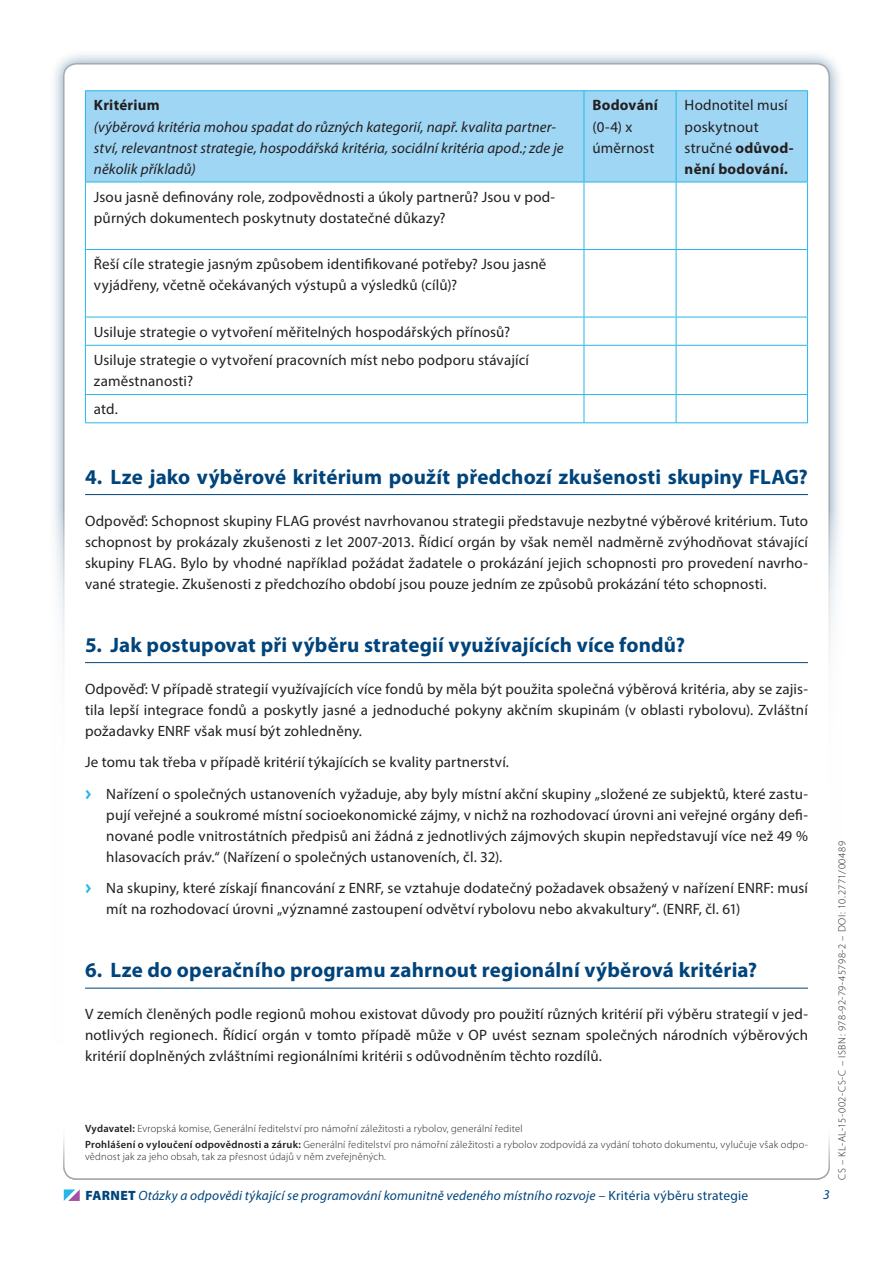
<style>
.page{position:relative;width:893px;height:1263px;background:#fff}
.page>*{position:absolute;margin:0;border:0;box-sizing:border-box;transform-origin:0 0}
.t1{font:700 21px "Myriad Pro";letter-spacing:.01em;color:#00447b}
.t2{font:15px/21px "Myriad Pro";letter-spacing:.01em;color:#231f20}
.t3{font:italic 15px/21px "Myriad Pro";letter-spacing:.01em;color:#231f20}
.t4{font:700 15px "Myriad Pro";letter-spacing:.015em;color:#231f20}
.t5{font:italic 13.5px "Myriad Pro";letter-spacing:.01em;color:#00447b}
.t6{font:300 10.5px/16.2px "Myriad Pro";letter-spacing:.02em;color:#231f20}
.t7{font:300 10.5px "Myriad Pro";letter-spacing:.045em;color:#231f20}
.s1{font-weight:700}
.s2{font-weight:700;font-style:italic}
.s3{font-family:"Meta Plus Bold Caps";color:#26b6ea}
.s4{font-weight:600}
.s5{font-weight:900;font-style:normal}
.s6{font-style:normal}
</style>
<div class="page">
<div style="left:49px;top:49px;width:795px;height:1165px;background:#00447b;opacity:.5"></div>
<div style="left:64px;top:64px;width:765px;height:1135px;background:#fff;border-radius:13px"></div>
<div style="left:0;top:510px;width:893px;height:753px;background:#fff"></div>
<svg style="left:64px;top:1189px;width:16px;height:12px"></svg>
<svg style="left:63px;top:1137px;width:767px;height:43px"></svg>
<hr style="left:85px;top:494px;width:723px;height:1px;background:#00447b">
<hr style="left:85px;top:662px;width:723px;height:1px;background:#00447b">
<hr style="left:85px;top:988px;width:723px;height:1px;background:#00447b">
<div style="left:86px;top:91px;width:721px;height:91px;background:#9fd6f4"></div>
<hr style="left:85px;top:90px;width:499px;height:1px;background:#26b6ea">
<hr style="left:85px;top:91px;width:1px;height:91px;background:#26b6ea">
<hr style="left:584px;top:90px;width:92px;height:1px;background:#26b6ea">
<hr style="left:584px;top:91px;width:1px;height:91px;background:#26b6ea">
<hr style="left:676px;top:90px;width:132px;height:1px;background:#26b6ea">
<hr style="left:676px;top:91px;width:1px;height:91px;background:#26b6ea">
<hr style="left:807px;top:91px;width:1px;height:91px;background:#26b6ea">
<hr style="left:85px;top:182px;width:499px;height:1px;background:#26b6ea">
<hr style="left:85px;top:182px;width:1px;height:67px;background:#26b6ea">
<hr style="left:584px;top:182px;width:92px;height:1px;background:#26b6ea">
<hr style="left:584px;top:182px;width:1px;height:67px;background:#26b6ea">
<hr style="left:676px;top:182px;width:132px;height:1px;background:#26b6ea">
<hr style="left:676px;top:182px;width:1px;height:67px;background:#26b6ea">
<hr style="left:807px;top:182px;width:1px;height:67px;background:#26b6ea">
<hr style="left:85px;top:249px;width:499px;height:1px;background:#26b6ea">
<hr style="left:85px;top:250px;width:1px;height:67px;background:#26b6ea">
<hr style="left:584px;top:249px;width:92px;height:1px;background:#26b6ea">
<hr style="left:584px;top:250px;width:1px;height:67px;background:#26b6ea">
<hr style="left:676px;top:249px;width:132px;height:1px;background:#26b6ea">
<hr style="left:676px;top:250px;width:1px;height:67px;background:#26b6ea">
<hr style="left:807px;top:250px;width:1px;height:67px;background:#26b6ea">
<hr style="left:85px;top:317px;width:499px;height:1px;background:#26b6ea">
<svg style="left:85px;top:317px;width:1px;height:28px"></svg>
<hr style="left:584px;top:317px;width:92px;height:1px;background:#26b6ea">
<svg style="left:584px;top:317px;width:1px;height:28px"></svg>
<hr style="left:676px;top:317px;width:132px;height:1px;background:#26b6ea">
<svg style="left:676px;top:317px;width:1px;height:28px"></svg>
<svg style="left:807px;top:317px;width:1px;height:28px"></svg>
<hr style="left:85px;top:345px;width:499px;height:1px;background:#26b6ea">
<hr style="left:85px;top:346px;width:1px;height:48px;background:#26b6ea">
<hr style="left:584px;top:345px;width:92px;height:1px;background:#26b6ea">
<hr style="left:584px;top:346px;width:1px;height:48px;background:#26b6ea">
<hr style="left:676px;top:345px;width:132px;height:1px;background:#26b6ea">
<hr style="left:676px;top:346px;width:1px;height:48px;background:#26b6ea">
<hr style="left:807px;top:346px;width:1px;height:48px;background:#26b6ea">
<hr style="left:85px;top:394px;width:499px;height:1px;background:#26b6ea">
<svg style="left:85px;top:395px;width:1px;height:27px"></svg>
<hr style="left:584px;top:394px;width:92px;height:1px;background:#26b6ea">
<svg style="left:584px;top:395px;width:1px;height:27px"></svg>
<hr style="left:676px;top:394px;width:132px;height:1px;background:#26b6ea">
<svg style="left:676px;top:395px;width:1px;height:27px"></svg>
<svg style="left:807px;top:395px;width:1px;height:27px"></svg>
<hr style="left:85px;top:422px;width:499px;height:1px;background:#26b6ea">
<hr style="left:584px;top:422px;width:92px;height:1px;background:#26b6ea">
<hr style="left:676px;top:422px;width:132px;height:1px;background:#26b6ea">
<p class="t4" style="left:94px;top:96px;width:67px">Kritérium</p>
<p class="t3" style="left:94px;top:116px;width:471px">(výběrová kritéria mohou spadat do různých kategorií, např. kvalita partner&shy;ství, relevantnost strategie, hospodářská kritéria, sociální kritéria apod.; zde je několik příkladů)</p>
<p class="t2" style="left:94px;top:186px;width:463px">Jsou jasně definovány role, zodpovědnosti a úkoly partnerů? Jsou v pod&shy;půrných dokumentech poskytnuty dostatečné důkazy?</p>
<p class="t2" style="left:94px;top:253px;width:454px">Řeší cíle strategie jasným způsobem identifikované potřeby? Jsou jasně vyjádřeny, včetně očekávaných výstupů a výsledků (cílů)?</p>
<p class="t2" style="left:94px;top:317px;width:437px;line-height:28.2px">Usiluje strategie o vytvoření měřitelných hospodářských přínosů?<br>Usiluje strategie o vytvoření pracovních míst nebo podporu stávající</p>
<p class="t2" style="left:94px;top:367px;width:101px;line-height:28.2px">zaměstnanosti? atd.</p>
<p class="t4" style="left:592px;top:96px;width:67px">Bodování</p>
<p class="t2" style="left:592px;top:116px;width:63px">(0-4) x úměrnost</p>
<p class="t2" style="left:685px;top:95px;width:110px">Hodnotitel musí poskytnout stručné <span class="s1">odůvod&shy;nění bodování</span><span class="s2">.</span></p>
<h1 class="t1" style="left:85px;top:463px;width:724px">4. Lze jako výběrové kritérium použít předchozí zkušenosti skupiny FLAG?</h1>
<p class="t2" style="left:85px;top:510px;width:724px;text-align:justify">Odpověď: Schopnost skupiny FLAG provést navrhovanou strategii představuje nezbytné výběrové kritérium. Tuto schopnost by prokázaly zkušenosti z let 2007-2013. Řídicí orgán by však neměl nadměrně zvýhodňovat stávající skupiny FLAG. Bylo by vhodné například požádat žadatele o prokázání jejich schopnosti pro provedení navrho&shy;vané strategie. Zkušenosti z předchozího období jsou pouze jedním ze způsobů prokázání této schopnosti.</p>
<h1 class="t1" style="left:85px;top:631px;width:601px">5. Jak postupovat při výběru strategií využívajících více fondů?</h1>
<p class="t2" style="left:85px;top:678px;width:724px;text-align:justify">Odpověď: V případě strategií využívajících více fondů by měla být použita společná výběrová kritéria, aby se zajis&shy;tila lepší integrace fondů a poskytly jasné a jednoduché pokyny akčním skupinám (v oblasti rybolovu). Zvláštní požadavky ENRF však musí být zohledněny.</p>
<p class="t2" style="left:85px;top:746px;width:724px;line-height:31.5px">Je tomu tak třeba v případě kritérií týkajících se kvality partnerství.<br><span class="s3">&gt;</span> Nařízení o společných ustanoveních vyžaduje, aby byly místní akční skupiny „složené ze subjektů, které zastu-</p>
<p class="t2" style="left:106px;top:804px;width:703px;text-align:justify">pují veřejné a soukromé místní socioekonomické zájmy, v nichž na rozhodovací úrovni ani veřejné orgány defi&shy;nované podle vnitrostátních předpisů ani žádná z jednotlivých zájmových skupin nepředstavují více než 49 % hlasovacích práv.“ (Nařízení o společných ustanoveních, čl. 32).</p>
<p class="t2" style="left:106px;top:877px;width:703px;text-indent:-21px"><span class="s3">&gt;</span> Na skupiny, které získají financování z ENRF, se vztahuje dodatečný požadavek obsažený v nařízení ENRF: musí mít na rozhodovací úrovni „významné zastoupení odvětví rybolovu nebo akvakultury“. (ENRF, čl. 61)</p>
<h1 class="t1" style="left:85px;top:956px;width:674px">6. Lze do operačního programu zahrnout regionální výběrová kritéria?</h1>
<p class="t2" style="left:85px;top:1003px;width:724px;text-align:justify">V zemích členěných podle regionů mohou existovat důvody pro použití různých kritérií při výběru strategií v jed&shy;notlivých regionech. Řídicí orgán v tomto případě může v OP uvést seznam společných národních výběrových kritérií doplněných zvláštními regionálními kritérii s odůvodněním těchto rozdílů.</p>
<p class="t6" style="left:85px;top:1120px;width:724px"><span class="s4">Vydavatel:</span> Evropská komise, Generální ředitelství pro námořní záležitosti a rybolov, generální ředitel<br><span class="s4">Prohlášení o vyloučení odpovědnosti a záruk:</span> Generální ředitelství pro námořní záležitosti a rybolov zodpovídá za vydání tohoto dokumentu, vylučuje však odpo-</p>
<p class="t6" style="left:85px;top:1148px;width:303px">vědnost jak za jeho obsah, tak za přesnost údajů v něm zveřejněných.</p>
<p class="t5" style="left:85px;top:1187px;width:664px"><span class="s5">FARNET</span> Otázky a odpovědi týkající se programování komunitně vedeného místního rozvoje <span class="s6">– Kritéria výběru strategie</span></p>
<p class="t5" style="left:823px;top:1186px;width:8px">3</p>
<p class="t7" style="left:836px;top:1180px;width:341px;rotate:-90deg">CS – KL-AL-15-002-CS-C – ISBN: 978-92-79-45798-2 – DOI: 10.2771/00489</p>
</div>
